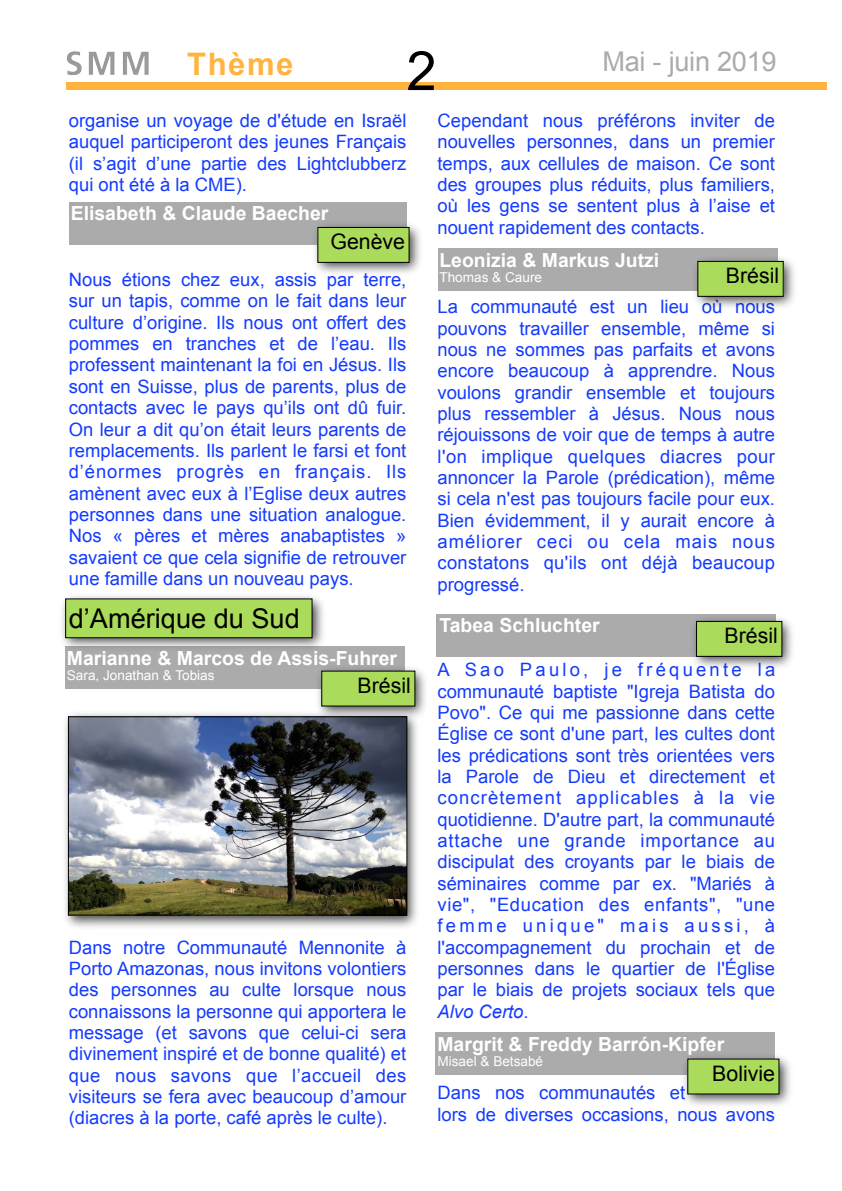
<style>
.page{position:relative;width:842px;height:1191px;background:#fff}
.page>*{position:absolute;margin:0;border:0;box-sizing:border-box;transform-origin:0 0}
.t1{font:54.4px "Arial";color:#000}
.t2{font:700 31px "Arial";letter-spacing:.05em;color:#ffb43f}
.t3{font:27.2px "Arial";color:#000}
.t4{font:27.2px "Arial";letter-spacing:-.01em;color:#ababab}
.t5{font:21.4px "Arial";color:#000}
.t6{font:700 19.4px "Arial";color:#fff}
.t7{font:18.4px/21.4px "Arial";color:#143bff;text-align:justify}
.t8{font:13.6px "Arial";color:#fff}
.s1{font-style:italic}
</style>
<div class="page">
<div style="left:66px;top:83px;width:760px;height:7px;background:#ffb43f"></div>
<img style="left:67px;top:51px;width:82px;height:24px">
<div style="left:436px;top:1032px;width:339px;height:42px;background:#ababab"></div>
<img style="left:682px;top:1056px;width:109px;height:50px">
<div style="left:688px;top:1059px;width:91px;height:35px;background:#aadb5a"></div>
<div style="left:436px;top:613px;width:340px;height:43px;background:#ababab"></div>
<img style="left:691px;top:618px;width:102px;height:50px">
<div style="left:696px;top:621px;width:86px;height:35px;background:#aadb5a"></div>
<div style="left:696px;top:621px;width:86px;height:35px;border:1px solid #000"></div>
<div style="left:66px;top:646px;width:339px;height:42px;background:#ababab"></div>
<img style="left:316px;top:668px;width:110px;height:45px">
<div style="left:322px;top:671px;width:93px;height:35px;background:#aadb5a"></div>
<img style="left:62px;top:596px;width:262px;height:56px">
<div style="left:66px;top:599px;width:246px;height:38px;background:#aadb5a"></div>
<div style="left:65px;top:598px;width:247px;height:40px;border:1px solid #000"></div>
<div style="left:438px;top:248px;width:339px;height:42px;background:#ababab"></div>
<img style="left:692px;top:256px;width:103px;height:52px">
<div style="left:698px;top:261px;width:85px;height:35px;background:#aadb5a"></div>
<div style="left:698px;top:261px;width:85px;height:35px;border:1px solid #000"></div>
<div style="left:70px;top:202px;width:337px;height:43px;background:#ababab"></div>
<img style="left:315px;top:224px;width:106px;height:50px">
<div style="left:318px;top:227px;width:91px;height:35px;background:#aadb5a"></div>
<div style="left:318px;top:227px;width:91px;height:36px;border:1px solid #000"></div>
<img style="left:65px;top:711px;width:356px;height:217px">
<img style="left:70px;top:718px;width:335px;height:195px">
<div style="left:68px;top:716px;width:339px;height:199px;border:1px solid #000"></div>
<h2 class="t2" style="left:187px;top:43px;width:108px">Thème</h2>
<h1 class="t1" style="left:406px;top:35px;width:32px">2</h1>
<h3 class="t4" style="left:602px;top:43px;width:176px">Mai - juin 2019</h3>
<p class="t7" style="left:69px;top:110px;width:339px">organise un voyage de d'étude en Israël auquel participeront des jeunes Français (il s’agit d’une partie des Lightclubberz qui ont été à la CME).</p>
<p class="t6" style="left:71px;top:200px;width:259px">Elisabeth &amp; Claude Baecher</p>
<p class="t5" style="left:330px;top:228px;width:76px">Genève</p>
<p class="t7" style="left:69px;top:269px;width:339px">Nous étions chez eux, assis par terre, sur un tapis, comme on le fait dans leur culture d’origine. Ils nous ont offert des pommes en tranches et de l’eau. Ils professent maintenant la foi en Jésus. Ils sont en Suisse, plus de parents, plus de contacts avec le pays qu’ils ont dû fuir.<br>On leur a dit qu’on était leurs parents de remplacements. Ils parlent le farsi et font d’énormes progrès en français. Ils amènent avec eux à l’Eglise deux autres personnes dans une situation analogue.<br>Nos « pères et mères anabaptistes » savaient ce que cela signifie de retrouver une famille dans un nouveau pays.</p>
<h3 class="t3" style="left:69px;top:600px;width:232px">d’Amérique du Sud</h3>
<p class="t6" style="left:67px;top:645px;width:332px">Marianne &amp; Marcos de Assis-Fuhrer</p>
<p class="t8" style="left:67px;top:666px;width:149px">Sara, Jonathan &amp; Tobias</p>
<p class="t5" style="left:358px;top:671px;width:55px">Brésil</p>
<p class="t7" style="left:69px;top:936px;width:339px">Dans notre Communauté Mennonite à Porto Amazonas, nous invitons volontiers des personnes au culte lorsque nous connaissons la personne qui apportera le message (et savons que celui-ci sera divinement inspiré et de bonne qualité) et que nous savons que l’accueil des visiteurs se fera avec beaucoup d’amour (diacres à la porte, café après le culte).</p>
<p class="t7" style="left:437px;top:110px;width:339px">Cependant nous préférons inviter de nouvelles personnes, dans un premier temps, aux cellules de maison. Ce sont des groupes plus réduits, plus familiers, où les gens se sentent plus à l’aise et nouent rapidement des contacts.</p>
<p class="t6" style="left:439px;top:247px;width:221px">Leonizia &amp; Markus Jutzi</p>
<p class="t8" style="left:439px;top:268px;width:104px">Thomas &amp; Caure</p>
<p class="t5" style="left:726px;top:262px;width:55px">Brésil</p>
<p class="t7" style="left:437px;top:296px;width:339px">La communauté est un lieu où nous pouvons travailler ensemble, même si nous ne sommes pas parfaits et avons encore beaucoup à apprendre. Nous voulons grandir ensemble et toujours plus ressembler à Jésus. Nous nous réjouissons de voir que de temps à autre l'on implique quelques diacres pour annoncer la Parole (prédication), même si cela n'est pas toujours facile pour eux.<br>Bien évidemment, il y aurait encore à améliorer ceci ou cela mais nous constatons qu'ils ont déjà beaucoup progressé.</p>
<p class="t6" style="left:439px;top:612px;width:162px">Tabea Schluchter</p>
<p class="t5" style="left:725px;top:622px;width:55px">Brésil</p>
<p class="t7" style="left:437px;top:659px;width:339px">A Sao Paulo, je fréquente la communauté baptiste "Igreja Batista do Povo". Ce qui me passionne dans cette Église ce sont d'une part, les cultes dont les prédications sont très orientées vers la Parole de Dieu et directement et concrètement applicables à la vie quotidienne. D'autre part, la communauté attache une grande importance au discipulat des croyants par le biais de séminaires comme par ex. "Mariés à vie", "Education des enfants", "une femme unique" mais aussi, à l'accompagnement du prochain et de personnes dans le quartier de l'Église par le biais de projets sociaux tels que <span class="s1">Alvo Certo</span>.</p>
<p class="t6" style="left:437px;top:1031px;width:288px">Margrit &amp; Freddy Barrón-Kipfer</p>
<p class="t8" style="left:437px;top:1052px;width:107px">Misael &amp; Betsabé</p>
<p class="t5" style="left:712px;top:1059px;width:64px">Bolivie</p>
<p class="t7" style="left:437px;top:1082px;width:339px">Dans nos communautés et<br>lors de diverses occasions, nous avons</p>
</div>
